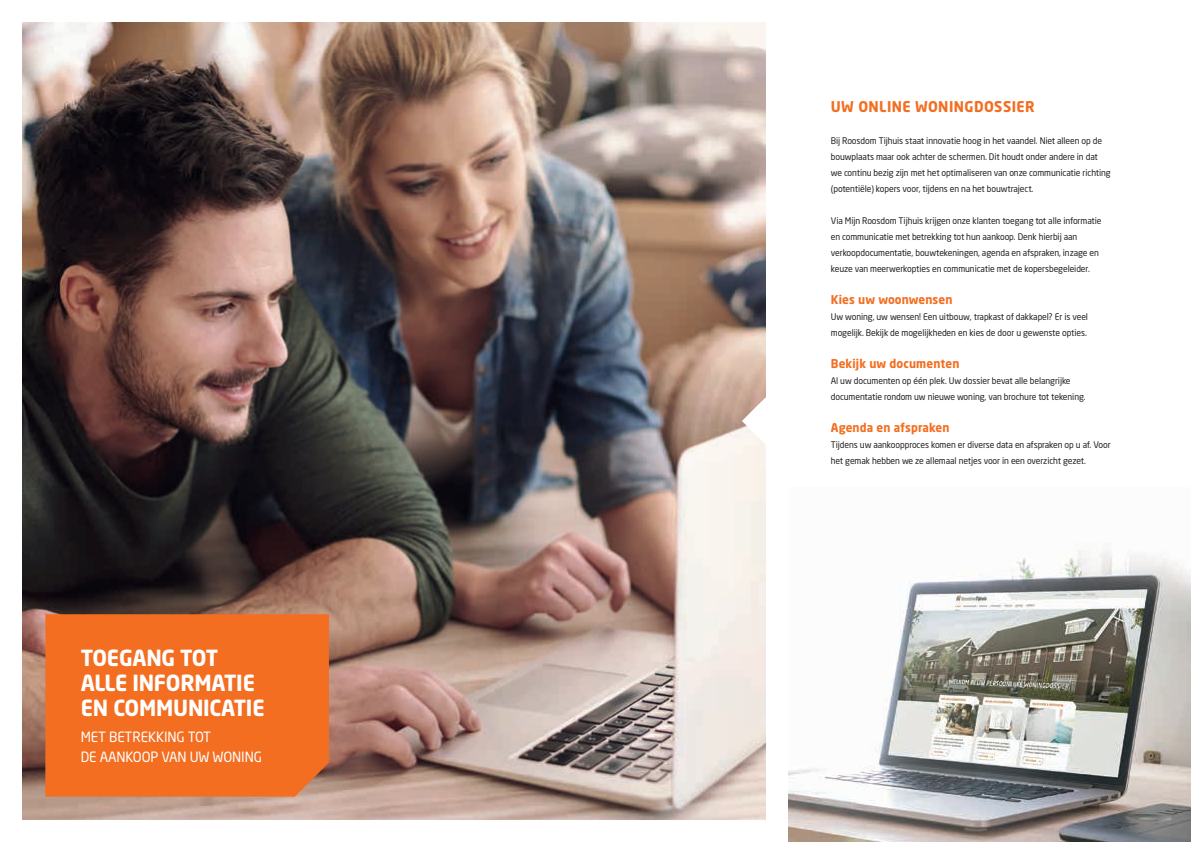
<style>
.page{position:relative;width:1191px;height:842px;background:#fff}
.page>*{position:absolute;margin:0;border:0;box-sizing:border-box;transform-origin:0 0}
.t1{font:700 22px/25px "Neo Sans Std";letter-spacing:-.01em;color:#fff;scale:.96 1}
.t2{font:700 14.7px "Neo Sans Std";letter-spacing:.03em;color:#f36e21;scale:.96 1}
.t3{font:14px/20px "Neo Sans Std";letter-spacing:-.01em;color:#fff;scale:.96 1}
.t4{font:700 12px "Neo Sans Std";letter-spacing:.01em;color:#f36e21;scale:.96 1}
.t5{font:9px/16px "Neo Sans Std";letter-spacing:-.01em;color:#231f20;scale:.96 1}
</style>
<div class="page">
<img style="left:23px;top:23px;width:572px;height:796px">
<img style="left:788px;top:550px;width:403px;height:292px">
<div style="left:45px;top:614px;width:284px;height:183px;background:#f36e21"></div>
<img style="left:595px;top:23px;width:170px;height:796px">
<svg style="left:742px;top:397px;width:24px;height:48px"></svg>
<h1 class="t1" style="left:81px;top:644px;width:193px">TOEGANG TOT<br>ALLE INFORMATIE<br>EN COMMUNICATIE</h1>
<h3 class="t3" style="left:81px;top:726px;width:190px">MET BETREKKING TOT<br>DE AANKOOP VAN UW WONING</h3>
<h2 class="t2" style="left:831px;top:97px;width:214px">UW ONLINE WONINGDOSSIER</h2>
<p class="t5" style="left:831px;top:133px;width:293px">Bij Roosdom Tijhuis staat innovatie hoog in het vaandel. Niet alleen op de bouwplaats maar ook achter de schermen. Dit houdt onder andere in dat we continu bezig zijn met het optimaliseren van onze communicatie richting (potentiële) kopers voor, tijdens en na het bouwtraject.</p>
<p class="t5" style="left:831px;top:213px;width:283px">Via Mijn Roosdom Tijhuis krijgen onze klanten toegang tot alle informatie en communicatie met betrekking tot hun aankoop. Denk hierbij aan verkoopdocumentatie, bouwtekeningen, agenda en afspraken, inzage en keuze van meerwerkopties en communicatie met de kopersbegeleider.</p>
<h3 class="t4" style="left:831px;top:292px;width:128px">Kies uw woonwensen</h3>
<p class="t5" style="left:831px;top:309px;width:269px">Uw woning, uw wensen! Een uitbouw, trapkast of dakkapel? Er is veel mogelijk. Bekijk de mogelijkheden en kies de door u gewenste opties.</p>
<h3 class="t4" style="left:831px;top:356px;width:135px">Bekijk uw documenten</h3>
<p class="t5" style="left:831px;top:373px;width:267px">Al uw documenten op één plek. Uw dossier bevat alle belangrijke documentatie rondom uw nieuwe woning, van brochure tot tekening.</p>
<h3 class="t4" style="left:831px;top:420px;width:125px">Agenda en afspraken</h3>
<p class="t5" style="left:831px;top:437px;width:293px">Tijdens uw aankoopproces komen er diverse data en afspraken op u af. Voor het gemak hebben we ze allemaal netjes voor in een overzicht gezet.</p>
</div>
